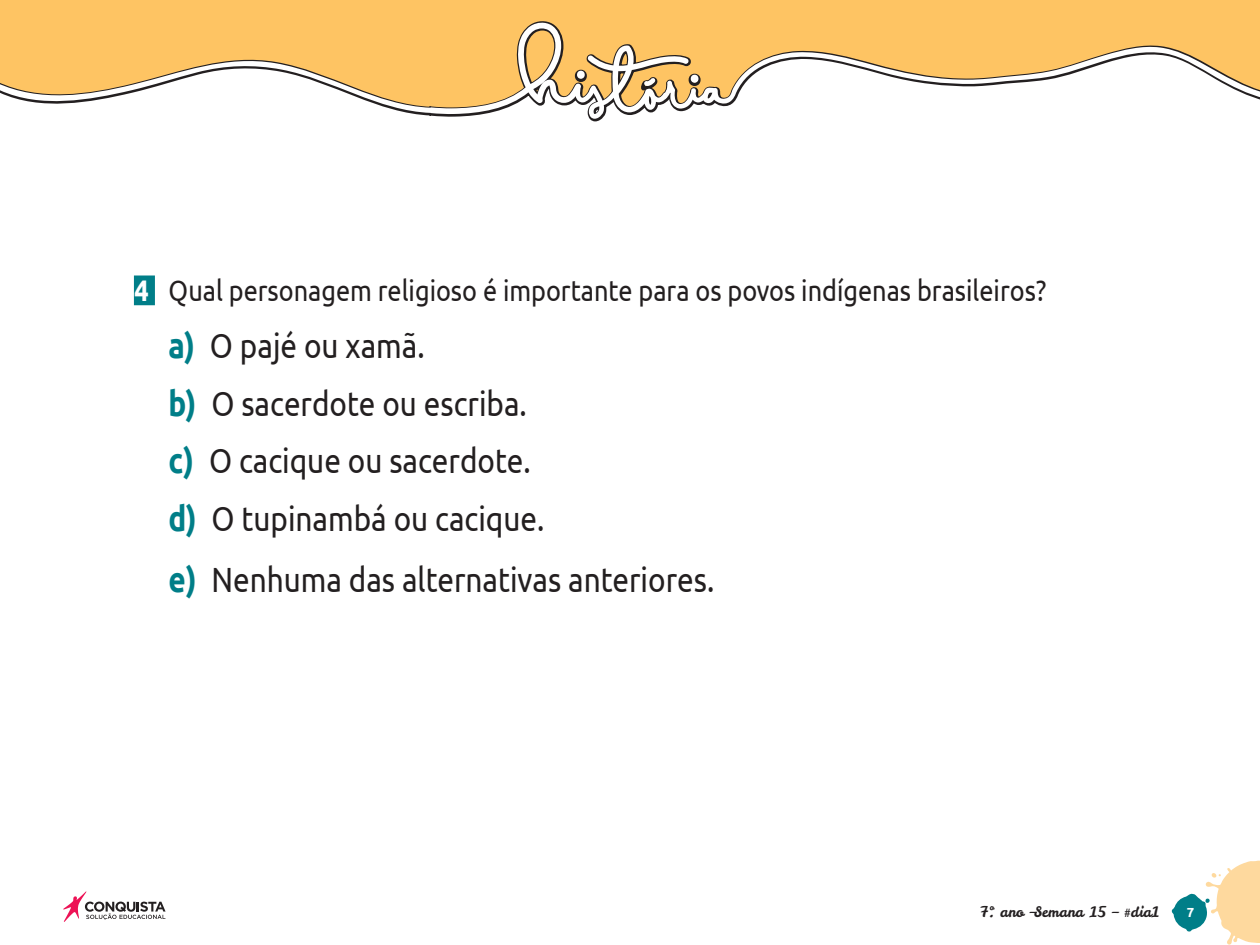
<style>
.page{position:relative;width:1260px;height:945px;background:#fff}
.page>*{position:absolute;margin:0;border:0;box-sizing:border-box;transform-origin:0 0}
._01_Letra_-_alternat{font:35px "Ubuntu";color:#231f20;scale:.85 1}
._01_Número{font:29.75px "Ubuntu";color:#231f20;scale:.85 1}
.t1{font:14.35px "Leckerli One";color:#231f20}
.t2{font:700 13.12px "Ubuntu";color:#fff}
.s1{font-weight:700;color:#fff}
.s2{font-weight:700;color:#007e88}
</style>
<div class="page">
<svg style="left:1172px;top:861px;width:88px;height:84px"></svg>
<svg style="left:63px;top:891px;width:103px;height:31px"></svg>
<svg style="left:0;top:0;width:1260px;height:122px;background:#fdca75"></svg>
<svg style="left:0;top:22px;width:1260px;height:97px;fill:#fec463"></svg>
<div style="left:134px;top:276px;width:21px;height:29px;background:#007e88"></div>
<p class="_01_Número" style="left:134px;top:272px;width:1074px"><span class="s1">4</span> Qual personagem religioso é importante para os povos indígenas brasileiros?</p>
<p class="_01_Letra_-_alternat" style="left:169px;top:325px;width:303px"><span class="s2">a)</span> O pajé ou xamã.</p>
<p class="_01_Letra_-_alternat" style="left:169px;top:382px;width:423px"><span class="s2">b)</span> O sacerdote ou escriba.</p>
<p class="_01_Letra_-_alternat" style="left:169px;top:440px;width:428px"><span class="s2">c)</span> O cacique ou sacerdote.</p>
<p class="_01_Letra_-_alternat" style="left:169px;top:497px;width:444px"><span class="s2">d)</span> O tupinambá ou cacique.</p>
<p class="_01_Letra_-_alternat" style="left:169px;top:558px;width:644px"><span class="s2">e)</span> Nenhuma das alternativas anteriores.</p>
<p class="t1" style="left:980px;top:903px;width:181px">7º. ano –Semana 15 – #dia1</p>
<p class="t2" style="left:1187px;top:905px;width:9px">7</p>
</div>
